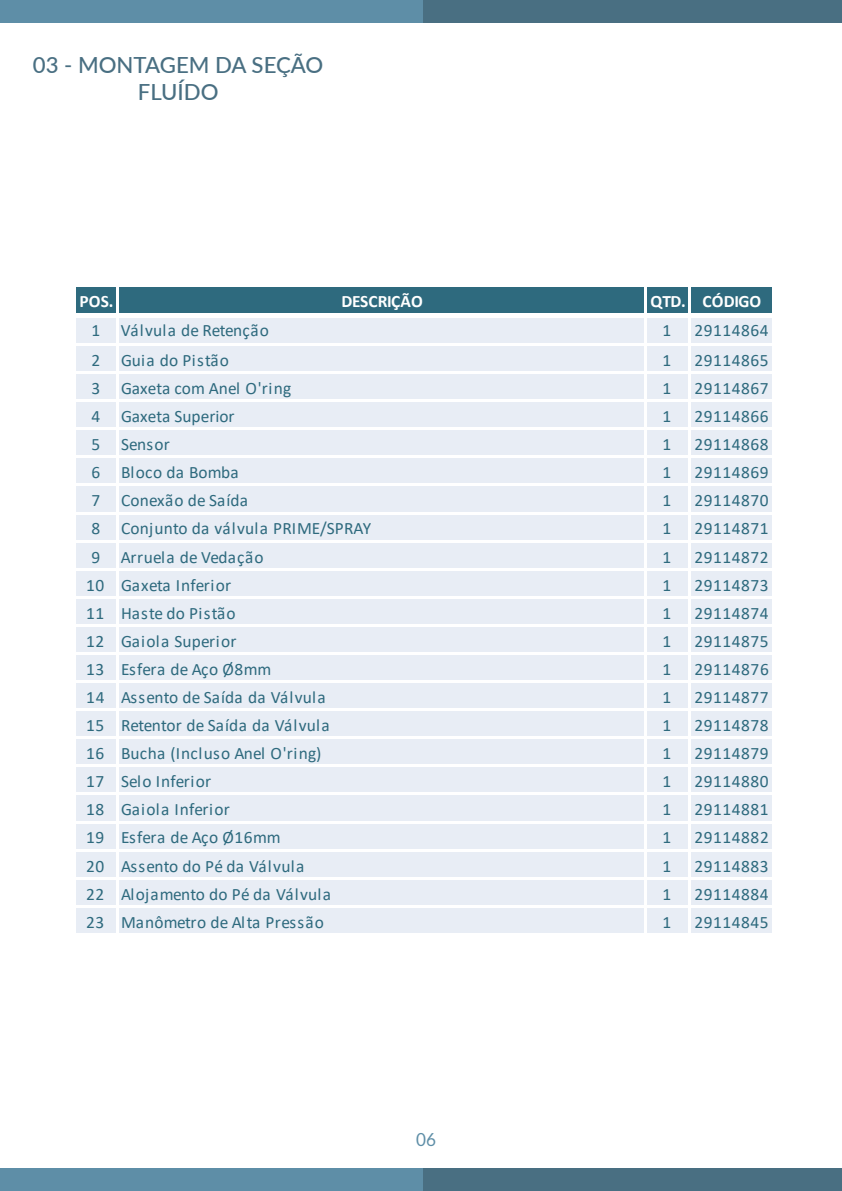
<style>
.page{position:relative;width:842px;height:1191px;background:#fff}
.page>*{position:absolute;margin:0;border:0;box-sizing:border-box;transform-origin:0 0}
.t1{font:500 22.2px/26.6px "Lato";color:#496f82;text-align:center}
.t2{font:18px "Lato";color:#5e8ea7;scale:.95 1}
.t3{font:17.4px "Calibri";letter-spacing:.03em;color:#2e6a7e}
.t4{font:17.4px "Calibri";letter-spacing:.01em;color:#2e6a7e}
.t5{font:17.4px "Calibri";color:#2e6a7e}
.t6{font:700 17.4px "Calibri";letter-spacing:-.01em;color:#fff}
</style>
<div class="page">
<div style="left:421px;top:0;width:421px;height:22px;background:#496f82"></div>
<div style="left:0;top:0;width:423px;height:22px;background:#5e8ea7"></div>
<div style="left:421px;top:1168px;width:421px;height:23px;background:#496f82"></div>
<div style="left:0;top:1168px;width:423px;height:23px;background:#5e8ea7"></div>
<div style="left:76px;top:287px;width:699px;height:29px;background:#2e6a7e"></div>
<div style="left:76px;top:315px;width:699px;height:620px;background:#e8edf5"></div>
<hr style="left:116px;top:287px;width:2px;height:27px;background:#fff">
<hr style="left:644px;top:287px;width:2px;height:27px;background:#fff">
<hr style="left:688px;top:287px;width:2px;height:27px;background:#fff">
<hr style="left:772px;top:287px;width:3px;height:27px;background:#fff">
<hr style="left:116px;top:318px;width:2px;height:617px;background:#fff">
<hr style="left:644px;top:318px;width:2px;height:617px;background:#fff">
<hr style="left:688px;top:318px;width:2px;height:617px;background:#fff">
<hr style="left:772px;top:318px;width:3px;height:617px;background:#fff">
<hr style="left:74px;top:314px;width:701px;height:4px;background:#fff">
<hr style="left:76px;top:343px;width:699px;height:3px;background:#fff">
<hr style="left:76px;top:371px;width:699px;height:3px;background:#fff">
<hr style="left:76px;top:399px;width:699px;height:3px;background:#fff">
<hr style="left:76px;top:427px;width:699px;height:3px;background:#fff">
<hr style="left:76px;top:455px;width:699px;height:3px;background:#fff">
<hr style="left:76px;top:483px;width:699px;height:3px;background:#fff">
<hr style="left:76px;top:512px;width:699px;height:2px;background:#fff">
<hr style="left:76px;top:540px;width:699px;height:2px;background:#fff">
<hr style="left:76px;top:568px;width:699px;height:2px;background:#fff">
<hr style="left:76px;top:596px;width:699px;height:2px;background:#fff">
<hr style="left:76px;top:624px;width:699px;height:3px;background:#fff">
<hr style="left:76px;top:652px;width:699px;height:3px;background:#fff">
<hr style="left:76px;top:680px;width:699px;height:3px;background:#fff">
<hr style="left:76px;top:708px;width:699px;height:3px;background:#fff">
<hr style="left:76px;top:736px;width:699px;height:3px;background:#fff">
<hr style="left:76px;top:764px;width:699px;height:3px;background:#fff">
<hr style="left:76px;top:792px;width:699px;height:3px;background:#fff">
<hr style="left:76px;top:820px;width:699px;height:3px;background:#fff">
<hr style="left:76px;top:848px;width:699px;height:3px;background:#fff">
<hr style="left:76px;top:877px;width:699px;height:2px;background:#fff">
<hr style="left:76px;top:905px;width:699px;height:2px;background:#fff">
<hr style="left:76px;top:933px;width:699px;height:2px;background:#fff">
<p class="t1" style="left:33px;top:51px;width:292px">03 - MONTAGEM DA SEÇÃO<br>FLUÍDO</p>
<p class="t6" style="left:80px;top:289px;width:36px">POS.</p>
<p class="t6" style="left:342px;top:289px;width:83px">DESCRIÇÃO</p>
<p class="t6" style="left:650px;top:289px;width:112px">QTD. CÓDIGO</p>
<p class="t3" style="left:92px;top:318px;width:179px">1 Válvula de Retenção</p>
<p class="t3" style="left:662px;top:318px;width:10px">1</p>
<p class="t3" style="left:694px;top:318px;width:76px">29114864</p>
<p class="t3" style="left:92px;top:348px;width:139px">2 Guia do Pistão</p>
<p class="t3" style="left:662px;top:348px;width:10px">1</p>
<p class="t3" style="left:694px;top:348px;width:76px">29114865</p>
<p class="t5" style="left:92px;top:376px;width:201px">3 Gaxeta com Anel O'ring</p>
<p class="t3" style="left:662px;top:376px;width:10px">1</p>
<p class="t3" style="left:694px;top:376px;width:76px">29114867</p>
<p class="t5" style="left:92px;top:404px;width:145px">4 Gaxeta Superior</p>
<p class="t3" style="left:662px;top:404px;width:10px">1</p>
<p class="t3" style="left:694px;top:404px;width:76px">29114866</p>
<p class="t3" style="left:92px;top:432px;width:80px">5 Sensor</p>
<p class="t3" style="left:662px;top:432px;width:10px">1</p>
<p class="t3" style="left:694px;top:432px;width:76px">29114868</p>
<p class="t4" style="left:92px;top:460px;width:149px">6 Bloco da Bomba</p>
<p class="t3" style="left:662px;top:460px;width:10px">1</p>
<p class="t3" style="left:694px;top:460px;width:76px">29114869</p>
<p class="t3" style="left:92px;top:488px;width:158px">7 Conexão de Saída</p>
<p class="t3" style="left:662px;top:488px;width:10px">1</p>
<p class="t3" style="left:694px;top:488px;width:76px">29114870</p>
<p class="t3" style="left:92px;top:516px;width:281px">8 Conjunto da válvula PRIME/SPRAY</p>
<p class="t3" style="left:662px;top:516px;width:10px">1</p>
<p class="t3" style="left:694px;top:516px;width:76px">29114871</p>
<p class="t3" style="left:92px;top:544px;width:174px">9 Arruela de Vedação</p>
<p class="t3" style="left:662px;top:544px;width:10px">1</p>
<p class="t3" style="left:694px;top:544px;width:76px">29114872</p>
<p class="t3" style="left:86px;top:573px;width:147px">10 Gaxeta Inferior</p>
<p class="t3" style="left:662px;top:573px;width:10px">1</p>
<p class="t3" style="left:694px;top:573px;width:76px">29114873</p>
<p class="t3" style="left:86px;top:601px;width:151px">11 Haste do Pistão</p>
<p class="t3" style="left:662px;top:601px;width:10px">1</p>
<p class="t3" style="left:694px;top:601px;width:76px">29114874</p>
<p class="t3" style="left:86px;top:629px;width:152px">12 Gaiola Superior</p>
<p class="t3" style="left:662px;top:629px;width:10px">1</p>
<p class="t3" style="left:694px;top:629px;width:76px">29114875</p>
<p class="t3" style="left:86px;top:657px;width:186px">13 Esfera de Aço Ø8mm</p>
<p class="t3" style="left:662px;top:657px;width:10px">1</p>
<p class="t3" style="left:694px;top:657px;width:76px">29114876</p>
<p class="t3" style="left:86px;top:685px;width:241px">14 Assento de Saída da Válvula</p>
<p class="t3" style="left:662px;top:685px;width:10px">1</p>
<p class="t3" style="left:694px;top:685px;width:76px">29114877</p>
<p class="t4" style="left:86px;top:713px;width:245px">15 Retentor de Saída da Válvula</p>
<p class="t3" style="left:662px;top:713px;width:10px">1</p>
<p class="t3" style="left:694px;top:713px;width:76px">29114878</p>
<p class="t3" style="left:86px;top:741px;width:237px">16 Bucha (Incluso Anel O'ring)</p>
<p class="t3" style="left:662px;top:741px;width:10px">1</p>
<p class="t3" style="left:694px;top:741px;width:76px">29114879</p>
<p class="t3" style="left:86px;top:769px;width:126px">17 Selo Inferior</p>
<p class="t3" style="left:662px;top:769px;width:10px">1</p>
<p class="t3" style="left:694px;top:769px;width:76px">29114880</p>
<p class="t3" style="left:86px;top:797px;width:145px">18 Gaiola Inferior</p>
<p class="t3" style="left:662px;top:797px;width:10px">1</p>
<p class="t3" style="left:694px;top:797px;width:76px">29114881</p>
<p class="t3" style="left:86px;top:825px;width:196px">19 Esfera de Aço Ø16mm</p>
<p class="t3" style="left:662px;top:825px;width:10px">1</p>
<p class="t3" style="left:694px;top:825px;width:76px">29114882</p>
<p class="t3" style="left:86px;top:853px;width:220px">20 Assento do Pé da Válvula</p>
<p class="t3" style="left:662px;top:853px;width:10px">1</p>
<p class="t3" style="left:694px;top:853px;width:76px">29114883</p>
<p class="t3" style="left:86px;top:881px;width:246px">22 Alojamento do Pé da Válvula</p>
<p class="t3" style="left:662px;top:881px;width:10px">1</p>
<p class="t3" style="left:694px;top:881px;width:76px">29114884</p>
<p class="t3" style="left:86px;top:910px;width:239px">23 Manômetro de Alta Pressão</p>
<p class="t3" style="left:662px;top:910px;width:10px">1</p>
<p class="t3" style="left:694px;top:910px;width:76px">29114845</p>
<p class="t2" style="left:416px;top:1129px;width:22px">06</p>
</div>
